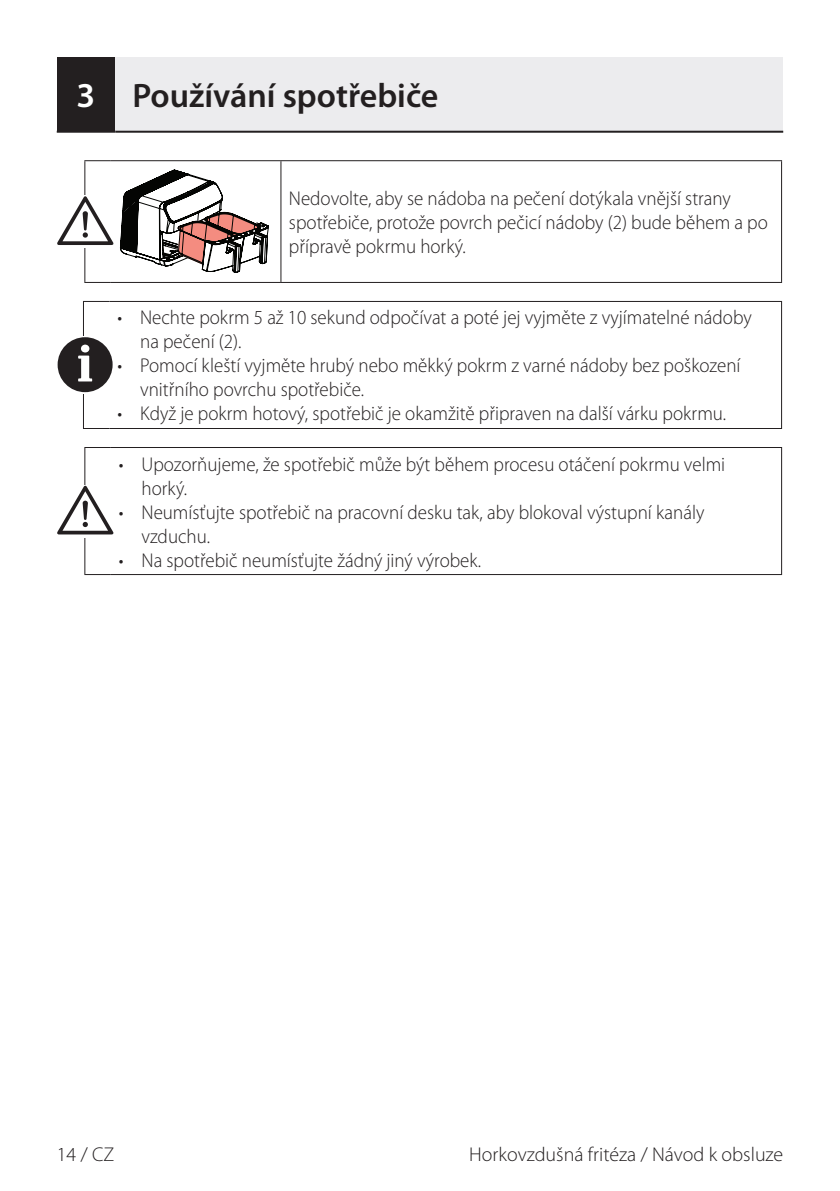
<style>
.page{position:relative;width:840px;height:1191px;background:#fff}
.page>*{position:absolute;margin:0;border:0;box-sizing:border-box;transform-origin:0 0}
.t1{font:60.8px "ZIWARNUN";color:#231f20}
.NADPIS{font:600 35px "Myriad Pro";color:#fff}
.NADPIS-2{font:600 34px "Myriad Pro";color:#231f20}
.Odsadený_10{font:300 20px/24px "Myriad Pro";color:#231f20;scale:.95 1}
.Základný_10{font:300 20px/24px "Myriad Pro";color:#231f20;scale:.95 1}
.Základný_10-2{font:300 20px "Myriad Pro";color:#231f20}
</style>
<div class="page">
<div style="left:57px;top:57px;width:58px;height:75px;background:#231f20"></div>
<div style="left:115px;top:57px;width:667px;height:75px;background:#ececee"></div>
<hr style="left:57px;top:131px;width:58px;height:2px;background:#231f20">
<hr style="left:115px;top:131px;width:667px;height:2px;background:#231f20">
<svg style="left:84px;top:160px;width:27px;height:1px"></svg>
<hr style="left:84px;top:161px;width:1px;height:121px;background:#231f20">
<hr style="left:111px;top:160px;width:170px;height:1px;background:#231f20">
<hr style="left:281px;top:160px;width:500px;height:1px;background:#231f20">
<hr style="left:280px;top:161px;width:1px;height:121px;background:#231f20">
<hr style="left:780px;top:161px;width:1px;height:121px;background:#231f20">
<svg style="left:84px;top:282px;width:27px;height:1px"></svg>
<hr style="left:111px;top:282px;width:170px;height:1px;background:#231f20">
<hr style="left:281px;top:282px;width:500px;height:1px;background:#231f20">
<div style="left:56px;top:195px;width:58px;height:53px;background:#fff"></div>
<svg style="left:119px;top:169px;width:150px;height:104px"></svg>
<svg style="left:83px;top:301px;width:26px;height:1px"></svg>
<hr style="left:83px;top:302px;width:1px;height:126px;background:#231f20">
<hr style="left:109px;top:301px;width:672px;height:1px;background:#231f20">
<hr style="left:780px;top:302px;width:1px;height:126px;background:#231f20">
<svg style="left:83px;top:428px;width:26px;height:1px"></svg>
<hr style="left:109px;top:428px;width:672px;height:1px;background:#231f20">
<div style="left:56px;top:336px;width:58px;height:58px;background:#fff"></div>
<div style="left:58px;top:337px;width:54px;height:55px;background:#231f20;border-radius:50%"></div>
<svg style="left:78px;top:344px;width:14px;height:37px"></svg>
<svg style="left:84px;top:447px;width:27px;height:1px"></svg>
<hr style="left:84px;top:448px;width:1px;height:126px;background:#231f20">
<hr style="left:111px;top:447px;width:670px;height:1px;background:#231f20">
<hr style="left:780px;top:448px;width:1px;height:126px;background:#231f20">
<svg style="left:84px;top:574px;width:27px;height:1px"></svg>
<hr style="left:111px;top:574px;width:670px;height:1px;background:#231f20">
<div style="left:56px;top:485px;width:58px;height:52px;background:#fff"></div>
<p class="NADPIS" style="left:77px;top:73px;width:20px">3</p>
<p class="NADPIS-2" style="left:132px;top:74px;width:307px">Používání spotřebiče</p>
<p class="t1" style="left:57px;top:188px;width:60px">A</p>
<p class="Základný_10" style="left:289px;top:186px;width:505px">Nedovolte, aby se nádoba na pečení dotýkala vnější strany spotřebiče, protože povrch pečicí nádoby (2) bude během a po přípravě pokrmu horký.</p>
<p class="Odsadený_10" style="left:140px;top:305px;width:645px;text-indent:-23px">• Nechte pokrm 5 až 10 sekund odpočívat a poté jej vyjměte z vyjímatelné nádoby na pečení (2).</p>
<p class="Odsadený_10" style="left:140px;top:353px;width:633px;text-indent:-23px">• Pomocí kleští vyjměte hrubý nebo měkký pokrm z varné nádoby bez poškození vnitřního povrchu spotřebiče.</p>
<p class="Odsadený_10" style="left:117px;top:401px;width:642px">• Když je pokrm hotový, spotřebič je okamžitě připraven na další várku pokrmu.</p>
<p class="Odsadený_10" style="left:141px;top:451px;width:615px;text-indent:-23px">• Upozorňujeme, že spotřebič může být během procesu otáčení pokrmu velmi horký.</p>
<p class="Odsadený_10" style="left:141px;top:499px;width:593px;text-indent:-23px">• Neumísťujte spotřebič na pracovní desku tak, aby blokoval výstupní kanály vzduchu.</p>
<p class="Odsadený_10" style="left:119px;top:547px;width:383px">• Na spotřebič neumísťujte žádný jiný výrobek.</p>
<p class="t1" style="left:57px;top:478px;width:60px">A</p>
<p class="Základný_10-2" style="left:57px;top:1141px;width:59px">14 / CZ</p>
<p class="Základný_10-2" style="left:469px;top:1141px;width:315px">Horkovzdušná fritéza / Návod k obsluze</p>
</div>
